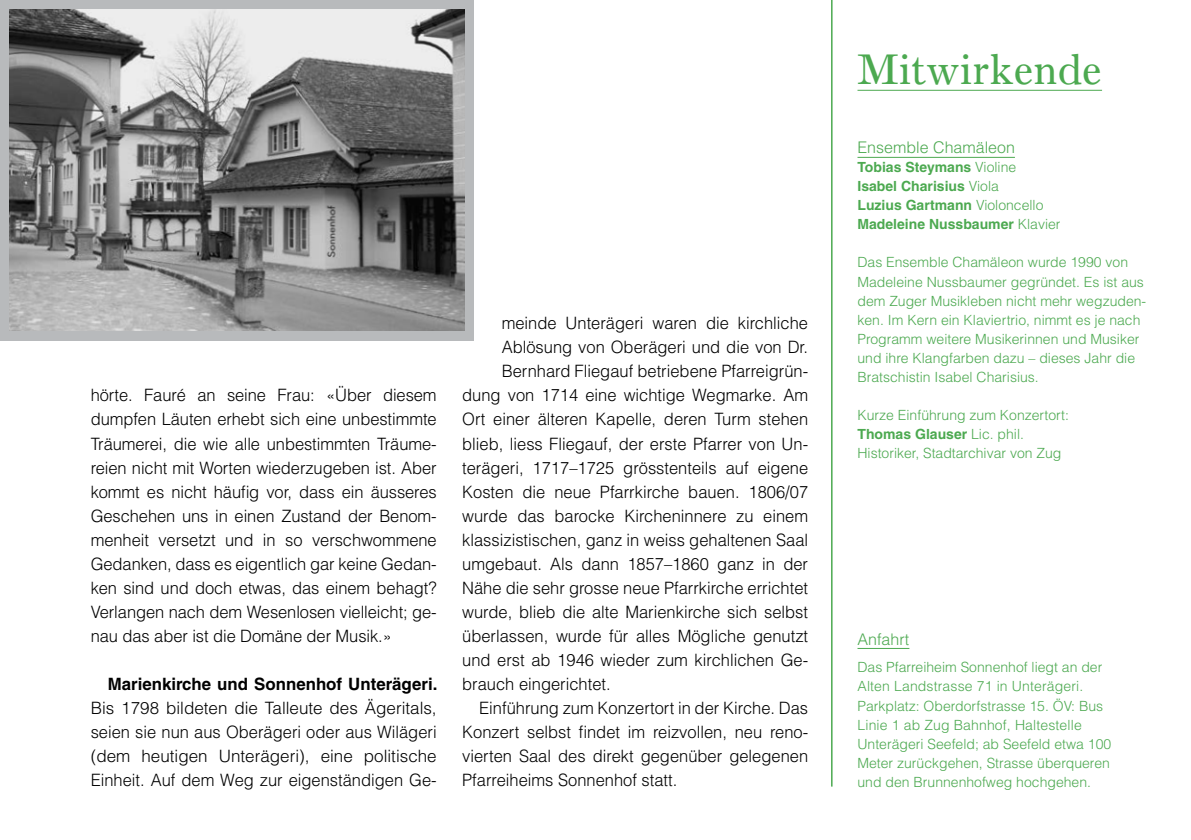
<style>
.page{position:relative;width:1191px;height:840px;background:#fff}
.page>*{position:absolute;margin:0;border:0;box-sizing:border-box;transform-origin:0 0}
.t1{font:44px "Old Style Seven";color:#4ca950}
.t2{font:300 17px/24px "Helvetica";color:#000;text-align:justify}
.t3{font:700 17px "Helvetica";color:#000}
.t4{font:300 16px "Helvetica";color:#4ca950}
.t5{font:300 14px/19px "Helvetica";color:#4ca950}
.t6{font:700 14px/19px "Helvetica";color:#4ca950}
.s1{font-weight:300}
.s2{font-weight:700}
</style>
<div class="page">
<hr style="left:857px;top:90px;width:245px;height:1px;background:#4ca950">
<hr style="left:857px;top:157px;width:158px;height:1px;background:#4ca950">
<hr style="left:857px;top:647px;width:52px;height:1px;background:#4ca950">
<div style="left:0;top:0;width:473px;height:340px;background:#b8babc"></div>
<img style="left:10px;top:10px;width:454px;height:320px">
<hr style="left:831px;top:0;width:1px;height:786px;background:#4ca950">
<p class="t2" style="left:91px;top:382px;width:347px">hörte. Fauré an seine Frau: «Über diesem dumpfen Läuten erhebt sich eine unbestimmte Träumerei, die wie alle unbestimmten Träume&shy;reien nicht mit Worten wiederzugeben ist. Aber kommt es nicht häufig vor, dass ein äusseres Geschehen uns in einen Zustand der Benom&shy;menheit versetzt und in so verschwommene Gedanken, dass es eigentlich gar keine Gedan&shy;ken sind und doch etwas, das einem behagt?<br>Verlangen nach dem Wesenlosen vielleicht; ge&shy;nau das aber ist die Domäne der Musik.»</p>
<p class="t3" style="left:108px;top:673px;width:331px">Marienkirche und Sonnenhof Unterägeri.</p>
<p class="t2" style="left:91px;top:694px;width:347px">Bis 1798 bildeten die Talleute des Ägeritals, seien sie nun aus Oberägeri oder aus Wilägeri (dem heutigen Unterägeri), eine politische Einheit. Auf dem Weg zur eigenständigen Ge-</p>
<p class="t2" style="left:502px;top:310px;width:308px">meinde Unterägeri waren die kirchliche</p>
<p class="t2" style="left:502px;top:334px;width:308px">Ablösung von Oberägeri und die von Dr.</p>
<p class="t2" style="left:502px;top:358px;width:308px">Bernhard Fliegauf betriebene Pfarreigrün-</p>
<p class="t2" style="left:462px;top:382px;width:347px">dung von 1714 eine wichtige Wegmarke. Am</p>
<p class="t2" style="left:462px;top:406px;width:347px">Ort einer älteren Kapelle, deren Turm stehen</p>
<p class="t2" style="left:462px;top:430px;width:347px">blieb, liess Fliegauf, der erste Pfarrer von Un-</p>
<p class="t2" style="left:462px;top:454px;width:347px">terägeri, 1717–1725 grösstenteils auf eigene</p>
<p class="t2" style="left:462px;top:478px;width:347px">Kosten die neue Pfarrkirche bauen. 1806/07</p>
<p class="t2" style="left:462px;top:502px;width:347px">wurde das barocke Kircheninnere zu einem</p>
<p class="t2" style="left:462px;top:526px;width:347px">klassizistischen, ganz in weiss gehaltenen Saal</p>
<p class="t2" style="left:462px;top:550px;width:347px">umgebaut. Als dann 1857–1860 ganz in der</p>
<p class="t2" style="left:462px;top:575px;width:347px">Nähe die sehr grosse neue Pfarrkirche errichtet</p>
<p class="t2" style="left:462px;top:599px;width:347px">wurde, blieb die alte Marienkirche sich selbst</p>
<p class="t2" style="left:462px;top:623px;width:347px">überlassen, wurde für alles Mögliche genutzt</p>
<p class="t2" style="left:462px;top:647px;width:347px">und erst ab 1946 wieder zum kirchlichen Ge-</p>
<p class="t2" style="left:462px;top:670px;width:150px">brauch eingerichtet.</p>
<p class="t2" style="left:479px;top:694px;width:330px">Einführung zum Konzertort in der Kirche. Das</p>
<p class="t2" style="left:462px;top:718px;width:347px">Konzert selbst findet im reizvollen, neu reno-</p>
<p class="t2" style="left:462px;top:742px;width:347px">vierten Saal des direkt gegenüber gelegenen</p>
<p class="t2" style="left:462px;top:766px;width:217px">Pfarreiheims Sonnenhof statt.</p>
<h1 class="t1" style="left:857px;top:45px;width:246px">Mitwirkende</h1>
<p class="t4" style="left:857px;top:138px;width:159px">Ensemble Chamäleon</p>
<p class="t6" style="left:857px;top:158px;width:205px">Tobias Steymans <span class="s1">Violine<br></span>Isabel Charisius <span class="s1">Viola<br></span>Luzius Gartmann <span class="s1">Violoncello<br></span>Madeleine Nussbaumer <span class="s1">Klavier</span></p>
<p class="t5" style="left:857px;top:252px;width:290px">Das Ensemble Chamäleon wurde 1990 von Madeleine Nussbaumer gegründet. Es ist aus dem Zuger Musikleben nicht mehr wegzuden&shy;ken. Im Kern ein Klaviertrio, nimmt es je nach Programm weitere Musikerinnen und Musiker und ihre Klangfarben dazu – dieses Jahr die Bratschistin Isabel Charisius.</p>
<p class="t5" style="left:857px;top:404px;width:213px">Kurze Einführung zum Konzertort:<br><span class="s2">Thomas Glauser</span> Lic. phil.<br>Historiker, Stadtarchivar von Zug</p>
<p class="t4" style="left:857px;top:629px;width:53px">Anfahrt</p>
<p class="t5" style="left:857px;top:657px;width:255px">Das Pfarreiheim Sonnenhof liegt an der Alten Landstrasse 71 in Unterägeri.<br>Parkplatz: Oberdorfstrasse 15. ÖV: Bus Linie 1 ab Zug Bahnhof, Haltestelle Unterägeri Seefeld; ab Seefeld etwa 100<br>Meter zurückgehen, Strasse überqueren und den Brunnenhofweg hochgehen.</p>
</div>
